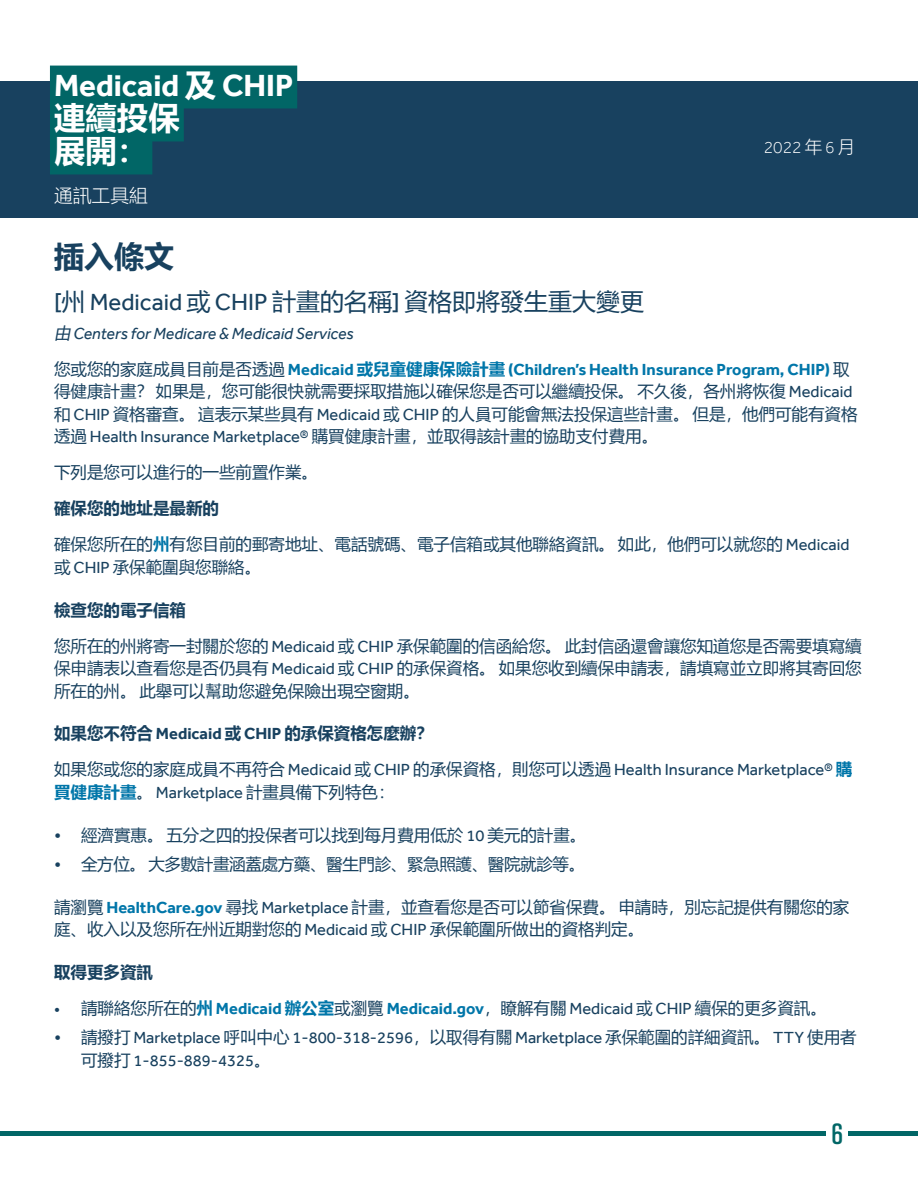
<style>
.page{position:relative;width:918px;height:1188px;background:#fff}
.page>*{position:absolute;margin:0;border:0;box-sizing:border-box;transform-origin:0 0}
.t1{font:700 31.5px "Effra";color:#fff}
.t2{font:700 31.5px "Microsoft Ya Hei";color:#fff}
.t3{font:700 30px "Microsoft Ya Hei";color:#18415f}
.t4{font:600 29.25px "Rift";color:#016666}
.t5{font:24px "Microsoft Ya Hei";color:#18415f}
.t6{font:300 18.75px "Microsoft Ya Hei";color:#fff}
.t7{font:300 17.4px "Effra";color:#fff}
.BODY{font:16.5px/22.5px "Microsoft Ya Hei";color:#18415f}
.BODY-2{font:16.5px/22.5px "Effra";color:#18415f}
.t8{font:700 16.5px "Microsoft Ya Hei";color:#18415f}
.BODY-3{font:italic 16.5px "Effra";color:#18415f}
.BODY-4{font:16.5px "Microsoft Ya Hei";letter-spacing:-.02em;color:#18415f}
.s1{font-family:"Microsoft Ya Hei"}
.s2{font-family:"Effra"}
.s3{font-family:"Effra";font-weight:700;color:#0076a9}
.s4{font-weight:700;color:#0076a9}
.s5{font-family:"Microsoft Ya Hei";font-weight:700;color:#0076a9}
</style>
<div class="page">
<div style="left:0;top:81px;width:918px;height:136px;background:#18415f"></div>
<hr style="left:0;top:1131px;width:918px;height:4px;background:#016666">
<div style="left:827px;top:1123px;width:21px;height:21px;background:#fff"></div>
<div style="left:50px;top:66px;width:247px;height:42px;background:#016666"></div>
<div style="left:50px;top:99px;width:134px;height:42px;background:#016666"></div>
<div style="left:50px;top:132px;width:102px;height:42px;background:#016666"></div>
<p class="t1" style="left:54px;top:67px;width:241px">Medicaid <span class="s1">及</span> CHIP</p>
<p class="t2" style="left:54px;top:96px;width:127px">連續投保</p>
<p class="t2" style="left:54px;top:129px;width:96px">展開：</p>
<p class="t6" style="left:54px;top:183px;width:95px">通訊工具組</p>
<p class="t7" style="left:764px;top:137px;width:93px">2022 <span class="s1">年 月</span>6</p>
<h1 class="t3" style="left:54px;top:235px;width:121px">插入條文</h1>
<h2 class="t5" style="left:54px;top:285px;width:592px">州<span class="s2">[ Medicaid</span> 或 <span class="s2">CHIP</span> 計畫的名稱<span class="s2">]</span> 資格即將發生重大變更</h2>
<p class="BODY-3" style="left:54px;top:324px;width:301px"><span class="s1">由</span>Centers for Medicare &amp; Medicaid Services</p>
<p class="BODY" style="left:54px;top:357px;width:805px">您或您的家庭成員目前是否透過 <span class="s3">Medicaid</span> <span class="s4">或兒童健康保險計畫</span> <span class="s3">(Childrens’ Health Insurance Program, CHIP</span> 取<span class="s3">)</span>得健康計畫？如果是，您可能很快就需要採取措施以確保您是否可以繼續投保。不久後，各州將恢復 <span class="s2">Medicaid</span>和 <span class="s2">CHIP</span> 資格審查。這表示某些具有 <span class="s2">Medicaid</span> 或 <span class="s2">CHIP</span> 的人員可能會無法投保這些計畫。但是，他們可能有資格透過 <span class="s2">Health Insurance Marketplace®</span> 購買健康計畫，並取得該計畫的協助支付費用。</p>
<p class="BODY" style="left:54px;top:461px;width:265px">下列是您可以進行的一些前置作業。</p>
<h4 class="t8" style="left:54px;top:497px;width:166px">確保您的地址是最新的</h4>
<p class="BODY" style="left:54px;top:533px;width:797px">確保您所在的<span class="s4">州</span>有您目前的郵寄地址、電話號碼、電子信箱或其他聯絡資訊。如此，他們可以就您的 <span class="s2">Medicaid</span>或 <span class="s2">CHIP</span> 承保範圍與您聯絡。</p>
<h4 class="t8" style="left:54px;top:598px;width:133px">檢查您的電子信箱</h4>
<p class="BODY" style="left:54px;top:634px;width:809px;text-align:justify">您所在的州將寄一封關於您的 <span class="s2">Medicaid</span> 或 <span class="s2">CHIP</span> 承保範圍的信函給您。此封信函還會讓您知道您是否需要填寫續保申請表以查看您是否仍具有 <span class="s2">Medicaid</span> 或 <span class="s2">CHIP</span> 的承保資格。如果您收到續保申請表，請填寫並立即將其寄回您所在的州。此舉可以幫助您避免保險出現空窗期。</p>
<h4 class="t8" style="left:54px;top:722px;width:380px">如果您不符合 <span class="s2">Medicaid</span> 或 <span class="s2">CHIP</span> 的承保資格怎麼辦?</h4>
<p class="BODY-2" style="left:54px;top:759px;width:800px"><span class="s1">如果您或您的家庭成員不再符合</span> Medicaid <span class="s1">或</span> CHIP <span class="s1">的承保資格，則您可以透過</span> Health Insurance Marketplace® <span class="s5">購買健康計畫</span><span class="s1">。</span> Marketplace <span class="s1">計畫具備下列特色：</span></p>
<p class="BODY" style="left:81px;top:823px;width:507px">經濟實惠。五分之四的投保者可以找到每月費用低於 <span class="s2">10</span> 美元的計畫。</p>
<p class="BODY" style="left:54px;top:823px;width:9px">•</p>
<p class="BODY-4" style="left:81px;top:853px;width:506px">全方位。大多數計畫涵蓋處方藥、醫生門診、緊急照護、醫院就診等。</p>
<p class="BODY" style="left:54px;top:852px;width:9px">•</p>
<p class="BODY" style="left:54px;top:895px;width:797px">請瀏覽 <span class="s3">HealthCare.gov</span> 尋找 <span class="s2">Marketplace</span> 計畫，並查看您是否可以節省保費。申請時，別忘記提供有關您的家庭、收入以及您所在州近期對您的 <span class="s2">Medicaid</span> 或 <span class="s2">CHIP</span> 承保範圍所做出的資格判定。</p>
<h4 class="t8" style="left:54px;top:961px;width:100px">取得更多資訊</h4>
<p class="BODY" style="left:81px;top:996px;width:747px">請聯絡您所在的<span class="s4">州</span> <span class="s3">Medicaid</span> <span class="s4">辦公室</span>或瀏覽 <span class="s3">Medicaid.gov</span>，瞭解有關 <span class="s2">Medicaid</span> 或 <span class="s2">CHIP</span> 續保的更多資訊。</p>
<p class="BODY-2" style="left:54px;top:997px;width:8px">•</p>
<p class="BODY" style="left:54px;top:1026px;width:9px">•</p>
<p class="BODY-2" style="left:81px;top:1026px;width:777px"><span class="s1">請撥打</span> Marketplace <span class="s1">呼叫中心</span> 1-800-318-2596<span class="s1">，以取得有關</span> Marketplace <span class="s1">承保範圍的詳細資訊。</span> TTY <span class="s1">使用者</span></p>
<p class="BODY-2" style="left:81px;top:1049px;width:191px"><span class="s1">可撥打</span> 1-855-889-4325<span class="s1">。</span></p>
<p class="t4" style="left:831px;top:1113px;width:14px">6</p>
</div>
